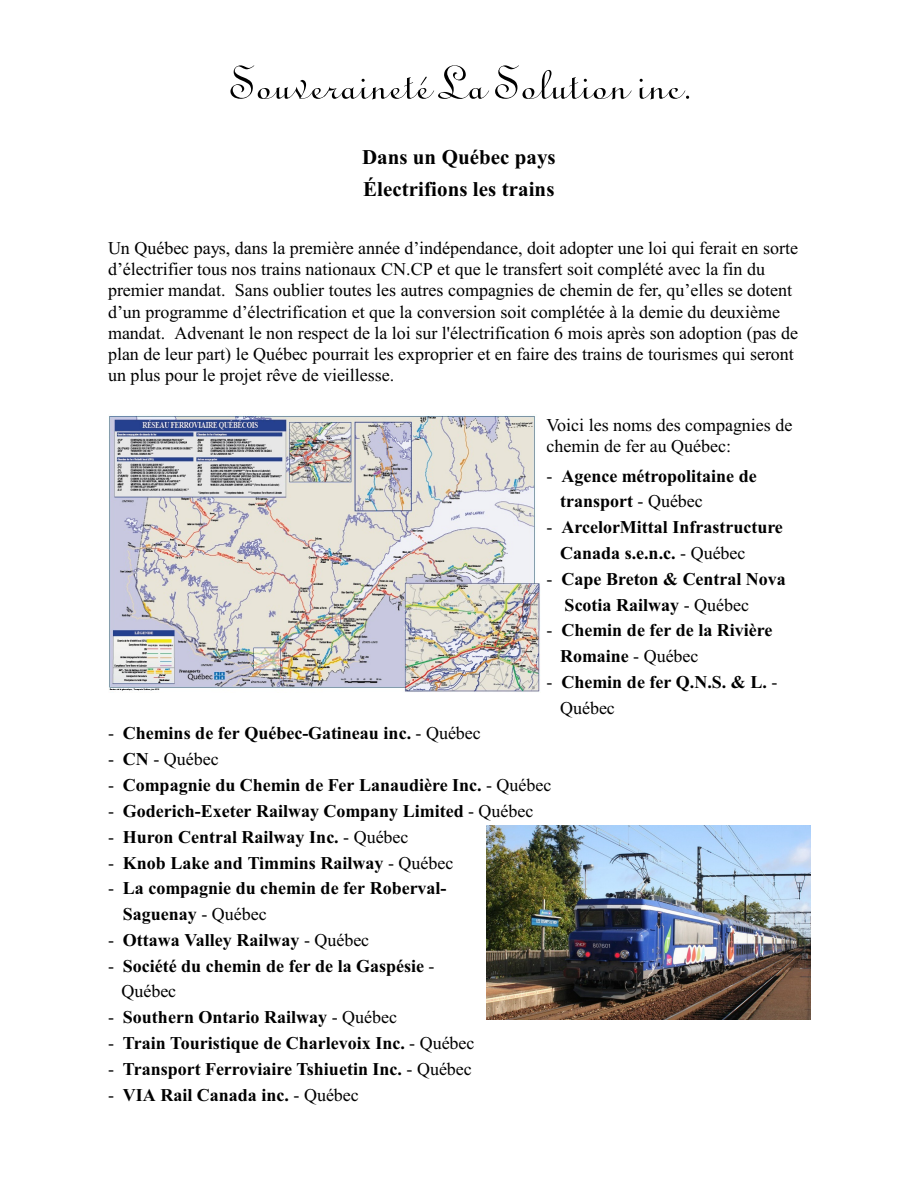
<style>
.page{position:relative;width:918px;height:1188px;background:#fff}
.page>*{position:absolute;margin:0;border:0;box-sizing:border-box;transform-origin:0 0}
.t1{font:52.5px "Typo Upright BT";letter-spacing:.005em;color:#000}
.t2{font:700 21px/32.4px "Times New Roman";color:#000}
.t3{font:700 18px/25.8px "Times New Roman";color:#000}
.t4{font:18px/21.3px "Times New Roman";color:#000}
.s1{font-weight:400}
.s2{font-weight:700}
.s3{color:#fff}
</style>
<div class="page">
<img style="left:109px;top:415px;width:431px;height:277px">
<img style="left:486px;top:825px;width:324px;height:195px">
<h1 class="t1" style="left:228px;top:59px;width:463px">Souveraineté La Solution inc.</h1>
<p class="t2" style="left:362px;top:143px;width:195px">Dans un Québec pays<br>Électrifions les trains</p>
<p class="t4" style="left:108px;top:239px;width:692px">Un Québec pays, dans la première année d’indépendance, doit adopter une loi qui ferait en sorte d’électrifier tous nos trains nationaux CN.CP et que le transfert soit complété avec la fin du premier mandat. Sans oublier toutes les autres compagnies de chemin de fer, qu’elles se dotent d’un programme d’électrification et que la conversion soit complétée à la demie du deuxième mandat. Advenant le non respect de la loi sur l'électrification 6 mois après son adoption (pas de plan de leur part) le Québec pourrait les exproprier et en faire des trains de tourismes qui seront un plus pour le projet rêve de vieillesse.</p>
<p class="t4" style="left:547px;top:416px;width:247px">Voici les noms des compagnies de chemin de fer au Québec:</p>
<p class="t3" style="left:560px;top:464px;width:198px;text-indent:-14px"><span class="s1">-</span> Agence métropolitaine de transport <span class="s1">- Québec</span></p>
<p class="t3" style="left:560px;top:516px;width:224px;text-indent:-14px"><span class="s1">-</span> ArcelorMittal Infrastructure<br>Canada s.e.n.c. <span class="s1">- Québec</span></p>
<p class="t3" style="left:565px;top:568px;width:223px;text-indent:-18px"><span class="s1">-</span> Cape Breton &amp; Central Nova<br>Scotia Railway <span class="s1">- Québec</span></p>
<p class="t3" style="left:560px;top:619px;width:214px;text-indent:-14px"><span class="s1">-</span> Chemin de fer de la Rivière<br>Romaine <span class="s1">- Québec</span></p>
<p class="t3" style="left:560px;top:671px;width:219px;line-height:25.3px;text-indent:-14px"><span class="s1">-</span> Chemin de fer Q.N.S. &amp; L. <span class="s1">-<br>Québec</span></p>
<p class="t3" style="left:108px;top:722px;width:374px"><span class="s1">-</span> Chemins de fer Québec-Gatineau inc. <span class="s1">- Québec</span></p>
<p class="t4" style="left:108px;top:750px;width:112px">- <span class="s2">CN</span> - Québec</p>
<p class="t3" style="left:108px;top:774px;width:445px"><span class="s1">-</span> Compagnie du Chemin de Fer Lanaudière Inc. <span class="s1">- Québec</span></p>
<p class="t3" style="left:108px;top:800px;width:427px"><span class="s1">-</span> Goderich-Exeter Railway Company Limited <span class="s1">- Québec</span></p>
<p class="t3" style="left:108px;top:826px;width:302px"><span class="s1">-</span> Huron Central Railway Inc. <span class="s1">- Québec</span></p>
<p class="t3" style="left:108px;top:851px;width:347px"><span class="s1">-</span> Knob Lake and Timmins Railway <span class="s1">- Québec</span></p>
<p class="t3" style="left:108px;top:877px;width:340px"><span class="s1">-</span> La compagnie du chemin de fer Roberval-<span class="s3">+</span> Saguenay <span class="s1">- Québec</span></p>
<p class="t3" style="left:108px;top:929px;width:263px"><span class="s1">-</span> Ottawa Valley Railway <span class="s1">- Québec</span></p>
<p class="t3" style="left:122px;top:955px;width:315px;text-indent:-14px"><span class="s1">-</span> Société du chemin de fer de la Gaspésie <span class="s1">-<br>Québec</span></p>
<p class="t3" style="left:108px;top:1006px;width:291px"><span class="s1">-</span> Southern Ontario Railway <span class="s1">- Québec</span></p>
<p class="t3" style="left:108px;top:1032px;width:368px"><span class="s1">-</span> Train Touristique de Charlevoix Inc. <span class="s1">- Québec</span></p>
<p class="t3" style="left:108px;top:1058px;width:365px"><span class="s1">-</span> Transport Ferroviaire Tshiuetin Inc. <span class="s1">- Québec</span></p>
<p class="t3" style="left:108px;top:1084px;width:252px"><span class="s1">-</span> VIA Rail Canada inc. <span class="s1">- Québec</span></p>
</div>
